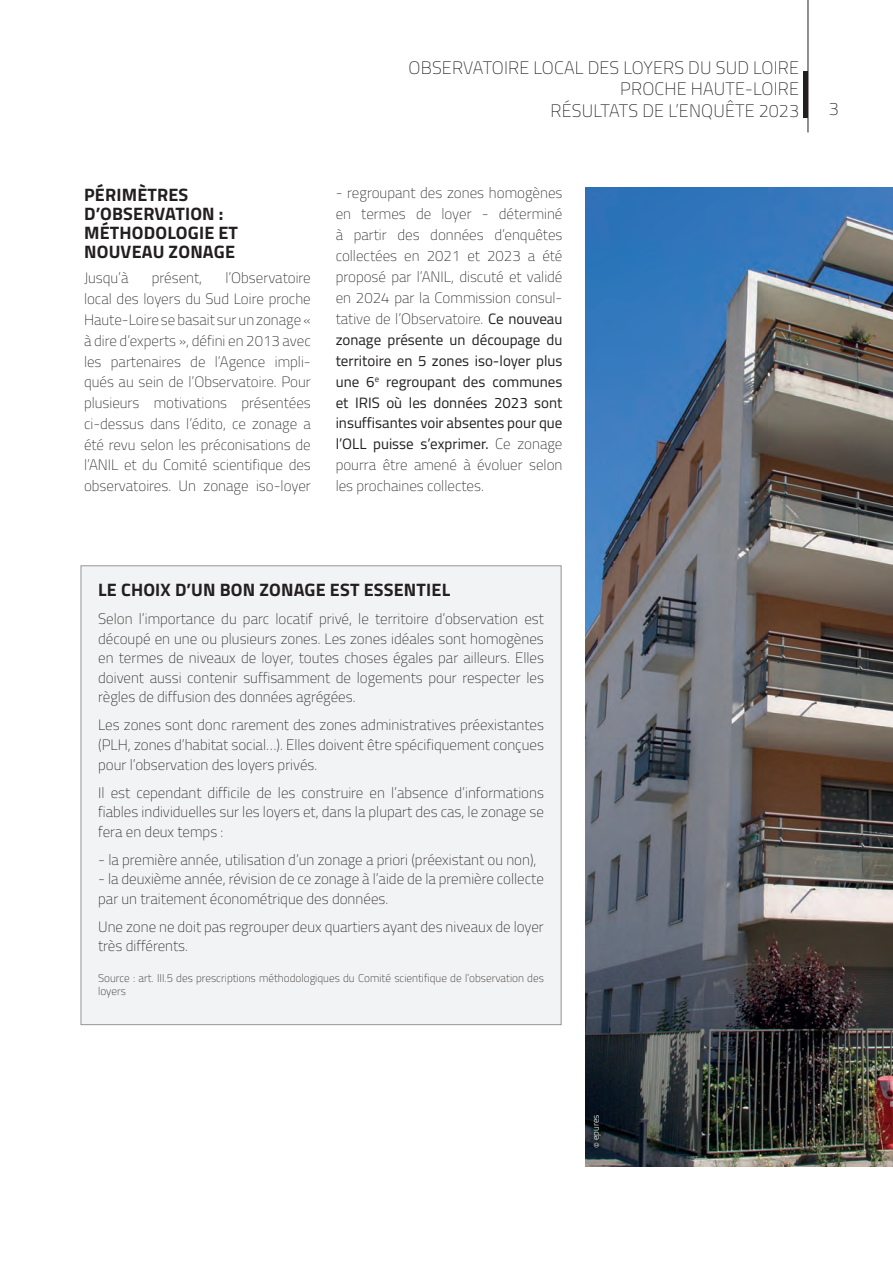
<style>
.page{position:relative;width:893px;height:1263px;background:#fff}
.page>*{position:absolute;margin:0;border:0;box-sizing:border-box;transform-origin:0 0}
.t1{font:700 18px/19.2px "Titillium";letter-spacing:.01em;color:#231f20}
.t2{font:100 18px/21.6px "Titillium";letter-spacing:.01em;color:#231f20;text-align:right}
.t3{font:100 15px/20.9px "Titillium";color:#231f20;text-align:justify}
.t4{font:100 11.25px/13.5px "Titillium";color:#231f20}
.t5{font:300 9px "Titillium";color:#fff}
.s1{font-weight:400}
</style>
<div class="page">
<hr style="left:808px;top:0;width:1px;height:132px;background:#231f20">
<div style="left:803px;top:71px;width:5px;height:47px;background:#231f20"></div>
<div style="left:81px;top:566px;width:480px;height:459px;background:#f2f3f4"></div>
<img style="left:585px;top:187px;width:308px;height:979px">
<p class="t2" style="left:408px;top:56px;width:392px">OBSERVATOIRE LOCAL DES LOYERS DU SUD LOIRE<br>PROCHE HAUTE-LOIRE<br>RÉSULTATS DE L’ENQUÊTE 2023</p>
<p class="t1" style="left:84px;top:184px;width:156px">PÉRIMÈTRES<br>D’OBSERVATION :<br>MÉTHODOLOGIE ET<br>NOUVEAU ZONAGE</p>
<p class="t3" style="left:84px;top:267px;width:46px">Jusqu’à</p>
<p class="t3" style="left:152px;top:267px;width:52px">présent,</p>
<p class="t3" style="left:84px;top:267px;width:228px;text-indent:141px">l’Observatoire local des loyers du Sud Loire proche Haute-Loire se basait sur un zonage « à dire d’experts », défini en 2013 avec les partenaires de l’Agence impli&shy;qués au sein de l’Observatoire. Pour plusieurs motivations présentées ci-dessus dans l’édito, ce zonage a été revu selon les préconisations de l’ANIL et du Comité scientifique des observatoires. Un zonage iso-loyer</p>
<p class="t3" style="left:336px;top:182px;width:228px">- regroupant des zones homogènes en termes de loyer - déterminé à partir des données d’enquêtes collectées en 2021 et 2023 a été proposé par l’ANIL, discuté et validé en 2024 par la Commission consul&shy;tative de l’Observatoire. <span class="s1">Ce nouveau zonage présente un découpage du territoire en 5 zones iso-loyer plus une 6</span><sup>e</sup> <span class="s1">regroupant des communes et IRIS où les données 2023 sont insuffisantes voir absentes pour que l’OLL puisse s’exprimer.</span> Ce zonage pourra être amené à évoluer selon les prochaines collectes.</p>
<p class="t2" style="left:829px;top:97px;width:12px">3</p>
<p class="t1" style="left:98px;top:580px;width:353px">LE CHOIX D’UN BON ZONAGE EST ESSENTIEL</p>
<p class="t3" style="left:98px;top:609px;width:447px;line-height:19.5px">Selon l’importance du parc locatif privé, le territoire d’observation est découpé en une ou plusieurs zones. Les zones idéales sont homogènes en termes de niveaux de loyer, toutes choses égales par ailleurs. Elles doivent aussi contenir suffisamment de logements pour respecter les règles de diffusion des données agrégées.</p>
<p class="t3" style="left:98px;top:715px;width:447px;line-height:19.5px">Les zones sont donc rarement des zones administratives préexistantes (PLH, zones d’habitat social…). Elles doivent être spécifiquement conçues pour l’observation des loyers privés.</p>
<p class="t3" style="left:98px;top:782px;width:447px;line-height:19.5px">Il est cependant difficile de les construire en l’absence d’informations fiables individuelles sur les loyers et, dans la plupart des cas, le zonage se fera en deux temps :</p>
<p class="t3" style="left:98px;top:848px;width:440px">- la première année, utilisation d’un zonage a priori (préexistant ou non),</p>
<p class="t3" style="left:98px;top:868px;width:447px;line-height:19.5px">- la deuxième année, révision de ce zonage à l’aide de la première collecte par un traitement économétrique des données.</p>
<p class="t3" style="left:98px;top:916px;width:447px;line-height:19.5px">Une zone ne doit pas regrouper deux quartiers ayant des niveaux de loyer très différents.</p>
<p class="t4" style="left:98px;top:970px;width:447px">Source : art. III.5 des prescriptions méthodologiques du Comité scientifique de l’observation des loyers</p>
<p class="t5" style="left:589px;top:1148px;width:35px;rotate:-90deg">© epures</p>
</div>
